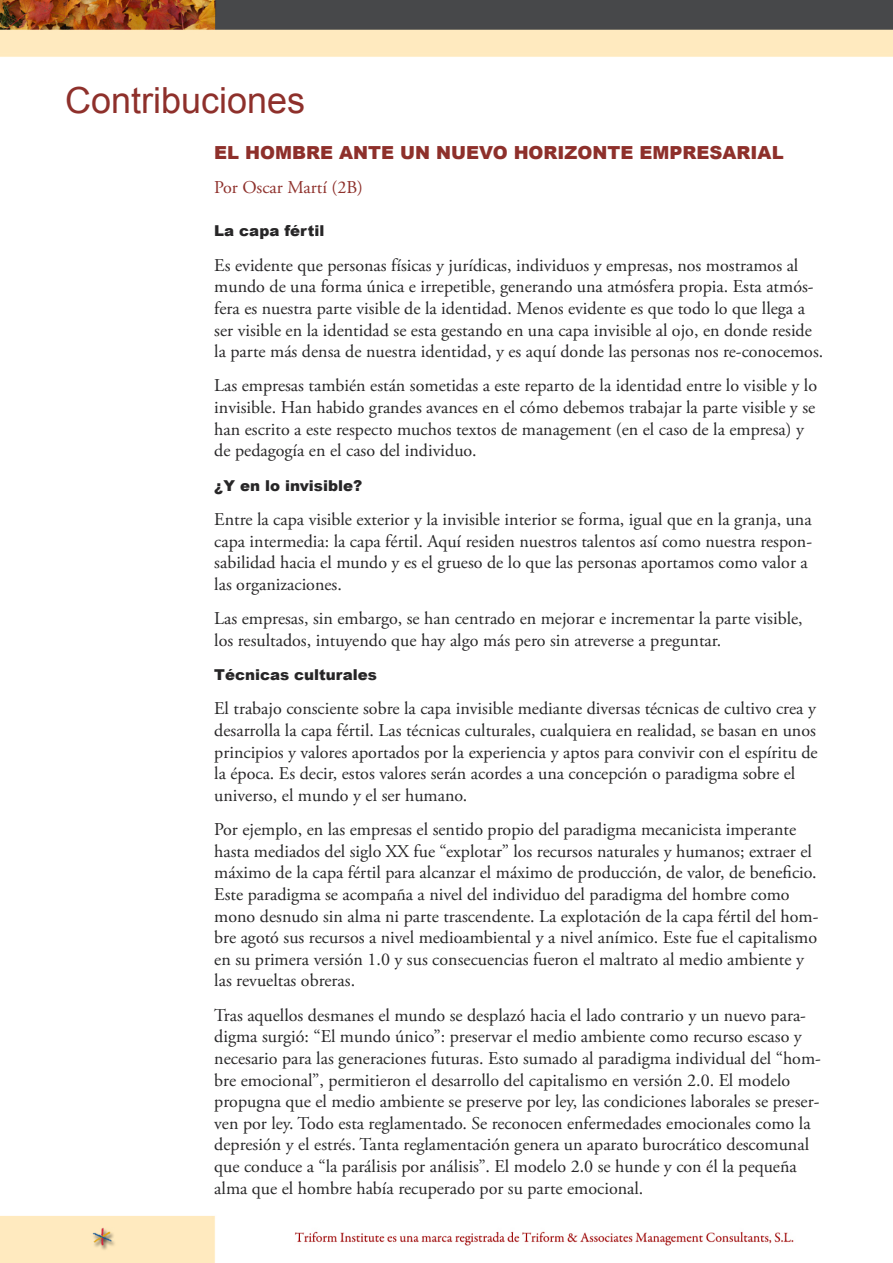
<style>
.page{position:relative;width:893px;height:1263px;background:#fff}
.page>*{position:absolute;margin:0;border:0;box-sizing:border-box;transform-origin:0 0}
.t1{font:36px "Arial";color:#8e302b}
.t2{font:18px/21.6px "Adobe Garamond Pro";color:#272627}
.t3{font:900 18px "Arial";color:#8e302b}
.t4{font:18px "Adobe Garamond Pro";color:#8e302b}
.t5{font:900 15px "Arial";color:#272627}
</style>
<div class="page">
<img style="left:0;top:0;width:893px;height:1263px">
<h1 class="t1" style="left:65px;top:81px;width:242px">Contribuciones</h1>
<p class="t3" style="left:214px;top:139px;width:571px">EL HOMBRE ANTE UN NUEVO HORIZONTE EMPRESARIAL</p>
<p class="t4" style="left:214px;top:180px;width:150px">Por Oscar Martí (2B)</p>
<p class="t5" style="left:214px;top:220px;width:112px">La capa fértil</p>
<p class="t2" style="left:214px;top:256px;width:611px">Es evidente que personas físicas y jurídicas, individuos y empresas, nos mostramos al mundo de una forma única e irrepetible, generando una atmósfera propia. Esta atmós&shy;fera es nuestra parte visible de la identidad. Menos evidente es que todo lo que llega a ser visible en la identidad se esta gestando en una capa invisible al ojo, en donde reside la parte más densa de nuestra identidad, y es aquí donde las personas nos re-conocemos.</p>
<p class="t2" style="left:214px;top:376px;width:604px">Las empresas también están sometidas a este reparto de la identidad entre lo visible y lo invisible. Han habido grandes avances en el cómo debemos trabajar la parte visible y se han escrito a este respecto muchos textos de management (en el caso de la empresa) y de pedagogía en el caso del individuo.</p>
<p class="t5" style="left:214px;top:474px;width:149px">¿Y en lo invisible?</p>
<p class="t2" style="left:214px;top:510px;width:599px">Entre la capa visible exterior y la invisible interior se forma, igual que en la granja, una capa intermedia: la capa fértil. Aquí residen nuestros talentos así como nuestra respon&shy;sabilidad hacia el mundo y es el grueso de lo que las personas aportamos como valor a las organizaciones.</p>
<p class="t2" style="left:214px;top:609px;width:590px">Las empresas, sin embargo, se han centrado en mejorar e incrementar la parte visible, los resultados, intuyendo que hay algo más pero sin atreverse a preguntar.</p>
<p class="t5" style="left:214px;top:664px;width:164px">Técnicas culturales</p>
<p class="t2" style="left:214px;top:699px;width:605px">El trabajo consciente sobre la capa invisible mediante diversas técnicas de cultivo crea y desarrolla la capa fértil. Las técnicas culturales, cualquiera en realidad, se basan en unos principios y valores aportados por la experiencia y aptos para convivir con el espíritu de la época. Es decir, estos valores serán acordes a una concepción o paradigma sobre el universo, el mundo y el ser humano.</p>
<p class="t2" style="left:214px;top:820px;width:606px">Por ejemplo, en las empresas el sentido propio del paradigma mecanicista imperante hasta mediados del siglo XX fue “explotar” los recursos naturales y humanos; extraer el máximo de la capa fértil para alcanzar el máximo de producción, de valor, de beneficio.<br>Este paradigma se acompaña a nivel del individuo del paradigma del hombre como mono desnudo sin alma ni parte trascendente. La explotación de la capa fértil del hom&shy;bre agotó sus recursos a nivel medioambiental y a nivel anímico. Este fue el capitalismo en su primera versión 1.0 y sus consecuencias fueron el maltrato al medio ambiente y las revueltas obreras.</p>
<p class="t2" style="left:214px;top:1006px;width:608px">Tras aquellos desmanes el mundo se desplazó hacia el lado contrario y un nuevo para&shy;digma surgió: “El mundo único”: preservar el medio ambiente como recurso escaso y necesario para las generaciones futuras. Esto sumado al paradigma individual del “hom&shy;bre emocional”, permitieron el desarrollo del capitalismo en versión 2.0. El modelo propugna que el medio ambiente se preserve por ley, las condiciones laborales se preser&shy;ven por ley. Todo esta reglamentado. Se reconocen enfermedades emocionales como la depresión y el estrés. Tanta reglamentación genera un aparato burocrático descomunal que conduce a “la parálisis por análisis”. El modelo 2.0 se hunde y con él la pequeña alma que el hombre había recuperado por su parte emocional.</p>
</div>
